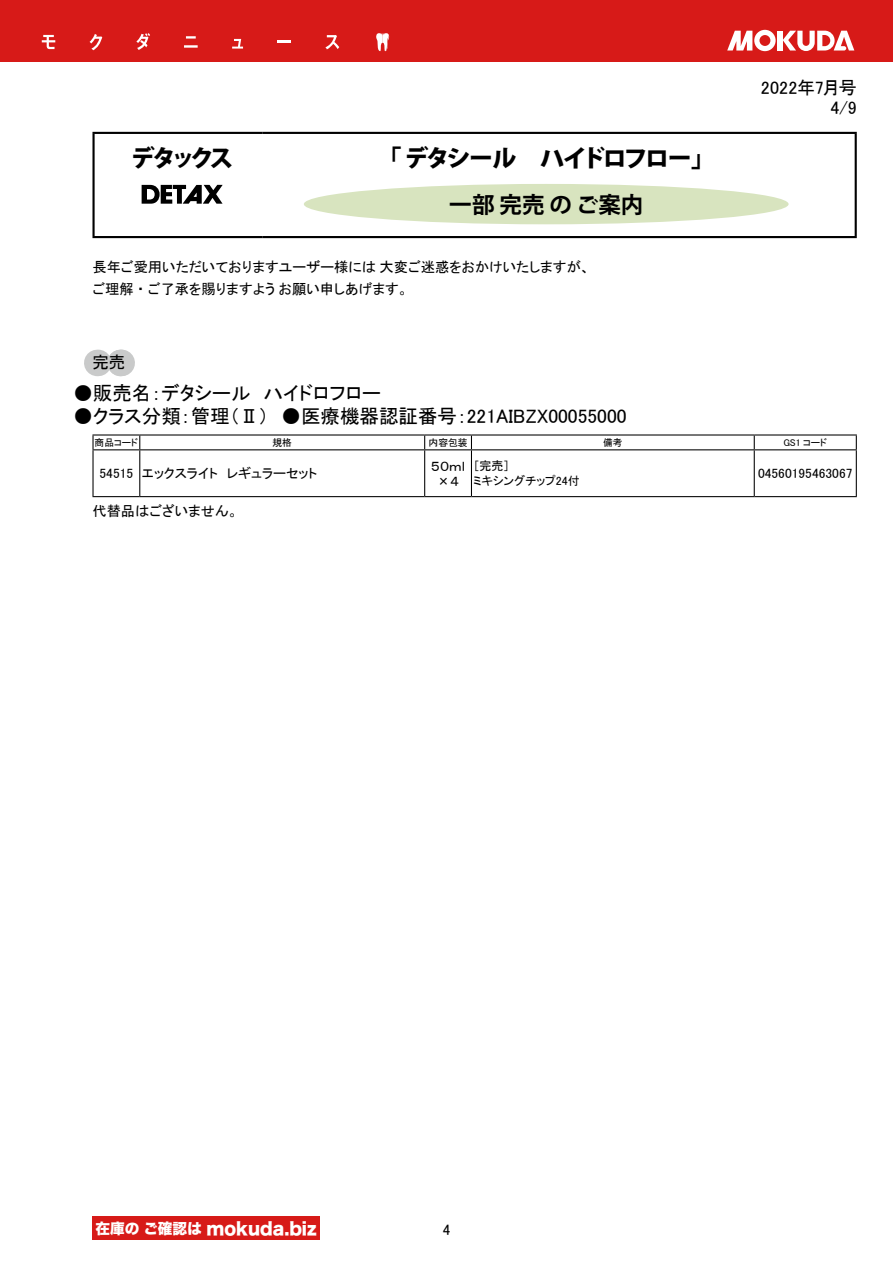
<style>
.page{position:relative;width:893px;height:1263px;background:#fff}
.page>*{position:absolute;margin:0;border:0;box-sizing:border-box;transform-origin:0 0}
.t1{font:800 24px "Koz Go Pr 6 N";letter-spacing:-.11em;color:#000}
.t2{font:700 22.5px "Koz Go Pr 6 N";letter-spacing:.025em;color:#000}
.t3{font:19.5px "MS P Gothic";color:#000}
.t4{font:18px/20.2px "MS P Gothic";letter-spacing:-.01em;color:#000;text-align:right}
.t5{font:17.25px "Hira Kaku Std W8";color:#fff;scale:.95 1}
.t6{font:16.5px "MS P Gothic";color:#000}
.t7{font:15px "MS P Gothic";color:#000}
.t8{font:14.7px "Hira Kaku Std W8";color:#fff}
.t9{font:14.25px/22.5px "MS P Gothic";color:#000}
.t10{font:13.5px "MS P Gothic";color:#000}
.t11{font:12px "MS P Gothic";color:#000}
.t12{font:9.75px "MS P Gothic";color:#000}
</style>
<div class="page">
<div style="left:0;top:0;width:893px;height:62px;background:#d71a18"></div>
<svg style="left:376px;top:33px;width:13px;height:19px"></svg>
<svg style="left:42px;top:35px;width:13px;height:14px"></svg>
<svg style="left:90px;top:34px;width:12px;height:16px"></svg>
<svg style="left:136px;top:33px;width:14px;height:17px"></svg>
<hr style="left:184px;top:45px;width:14px;height:3px;background:#fff">
<svg style="left:186px;top:36px;width:10px;height:3px"></svg>
<svg style="left:232px;top:39px;width:11px;height:10px"></svg>
<svg style="left:278px;top:41px;width:13px;height:2px"></svg>
<svg style="left:325px;top:35px;width:14px;height:14px"></svg>
<div style="left:778px;top:31px;width:5px;height:20px;background:#fff"></div>
<svg style="left:783px;top:31px;width:71px;height:20px"></svg>
<svg style="left:727px;top:30px;width:49px;height:21px"></svg>
<div style="left:92px;top:1216px;width:228px;height:24px;background:#d71a18"></div>
<hr style="left:92px;top:132px;width:170px;height:2px;background:#000">
<hr style="left:92px;top:134px;width:3px;height:102px;background:#000">
<hr style="left:262px;top:132px;width:595px;height:2px;background:#000">
<hr style="left:855px;top:134px;width:2px;height:102px;background:#000">
<hr style="left:92px;top:236px;width:170px;height:2px;background:#000">
<hr style="left:262px;top:236px;width:595px;height:2px;background:#000">
<svg style="left:142px;top:185px;width:81px;height:19px"></svg>
<div style="left:304px;top:184px;width:485px;height:40px;background:#d8e4bf;border-radius:50%"></div>
<hr style="left:92px;top:434px;width:48px;height:1px;background:#000">
<hr style="left:140px;top:434px;width:285px;height:1px;background:#000">
<hr style="left:425px;top:434px;width:46px;height:1px;background:#000">
<hr style="left:471px;top:434px;width:283px;height:1px;background:#000">
<hr style="left:754px;top:434px;width:103px;height:1px;background:#000">
<svg style="left:92px;top:435px;width:765px;height:61px"></svg>
<hr style="left:92px;top:449px;width:48px;height:1px;background:#000">
<hr style="left:92px;top:450px;width:2px;height:46px;background:#000">
<hr style="left:140px;top:449px;width:285px;height:1px;background:#000">
<hr style="left:139px;top:450px;width:1px;height:46px;background:#000">
<hr style="left:425px;top:449px;width:46px;height:1px;background:#000">
<hr style="left:424px;top:450px;width:1px;height:46px;background:#000">
<hr style="left:471px;top:449px;width:283px;height:1px;background:#000">
<hr style="left:471px;top:450px;width:1px;height:46px;background:#000">
<hr style="left:754px;top:449px;width:103px;height:1px;background:#000">
<hr style="left:754px;top:450px;width:1px;height:46px;background:#000">
<hr style="left:856px;top:450px;width:1px;height:46px;background:#000">
<hr style="left:92px;top:496px;width:48px;height:1px;background:#000">
<hr style="left:140px;top:496px;width:285px;height:1px;background:#000">
<hr style="left:425px;top:496px;width:46px;height:1px;background:#000">
<hr style="left:471px;top:496px;width:283px;height:1px;background:#000">
<hr style="left:754px;top:496px;width:103px;height:1px;background:#000">
<svg style="left:97px;top:350px;width:1px;height:26px"></svg>
<svg style="left:109px;top:350px;width:13px;height:26px"></svg>
<h1 class="t1" style="left:131px;top:144px;width:104px">デタックス</h1>
<h1 class="t1" style="left:377px;top:144px;width:339px">「デタシール　ハイドロフロー「</h1>
<h2 class="t2" style="left:449px;top:192px;width:196px">一部完売のご案内</h2>
<p class="t9" style="left:92px;top:255px;width:499px">長年ご愛用いただいておりますユーザー様には大変ご迷惑をおかけいたしますが、ご理解・ご了承を賜りますようお願い申しあげます。</p>
<p class="t6" style="left:92px;top:354px;width:35px">完売</p>
<h3 class="t3" style="left:73px;top:383px;width:309px">●販売名：デタシール　ハイドロフロー</h3>
<h3 class="t3" style="left:73px;top:406px;width:555px">●クラス分類：管理 Ⅱ（ ）　●医療機器認証番号：221AIBZX00055000</h3>
<p class="t12" style="left:95px;top:438px;width:45px">商品コード</p>
<p class="t12" style="left:272px;top:438px;width:21px">規格</p>
<p class="t12" style="left:429px;top:438px;width:40px">内容包装</p>
<p class="t12" style="left:603px;top:438px;width:21px">備考</p>
<p class="t10" style="left:100px;top:466px;width:35px">54515</p>
<p class="t10" style="left:142px;top:466px;width:177px">エックスライト　レギュラーセット</p>
<p class="t10" style="left:431px;top:459px;width:36px">５０ｍｌ</p>
<p class="t10" style="left:437px;top:474px;width:24px">×４</p>
<p class="t11" style="left:474px;top:460px;width:37px">［完売[</p>
<p class="t11" style="left:474px;top:475px;width:108px">ミキシングチップ24付</p>
<p class="t9" style="left:92px;top:499px;width:147px">代替品はございません。</p>
<p class="t4" style="left:761px;top:78px;width:97px">2022年7月号<br>4/9</p>
<p class="t12" style="left:783px;top:438px;width:45px">GS1 コード</p>
<p class="t10" style="left:758px;top:466px;width:96px">04560195463067</p>
<p class="t5" style="left:207px;top:1218px;width:117px">mokuda.biz</p>
<p class="t8" style="left:95px;top:1220px;width:108px">在庫のご確認は</p>
<p class="t7" style="left:443px;top:1222px;width:9px">4</p>
</div>
